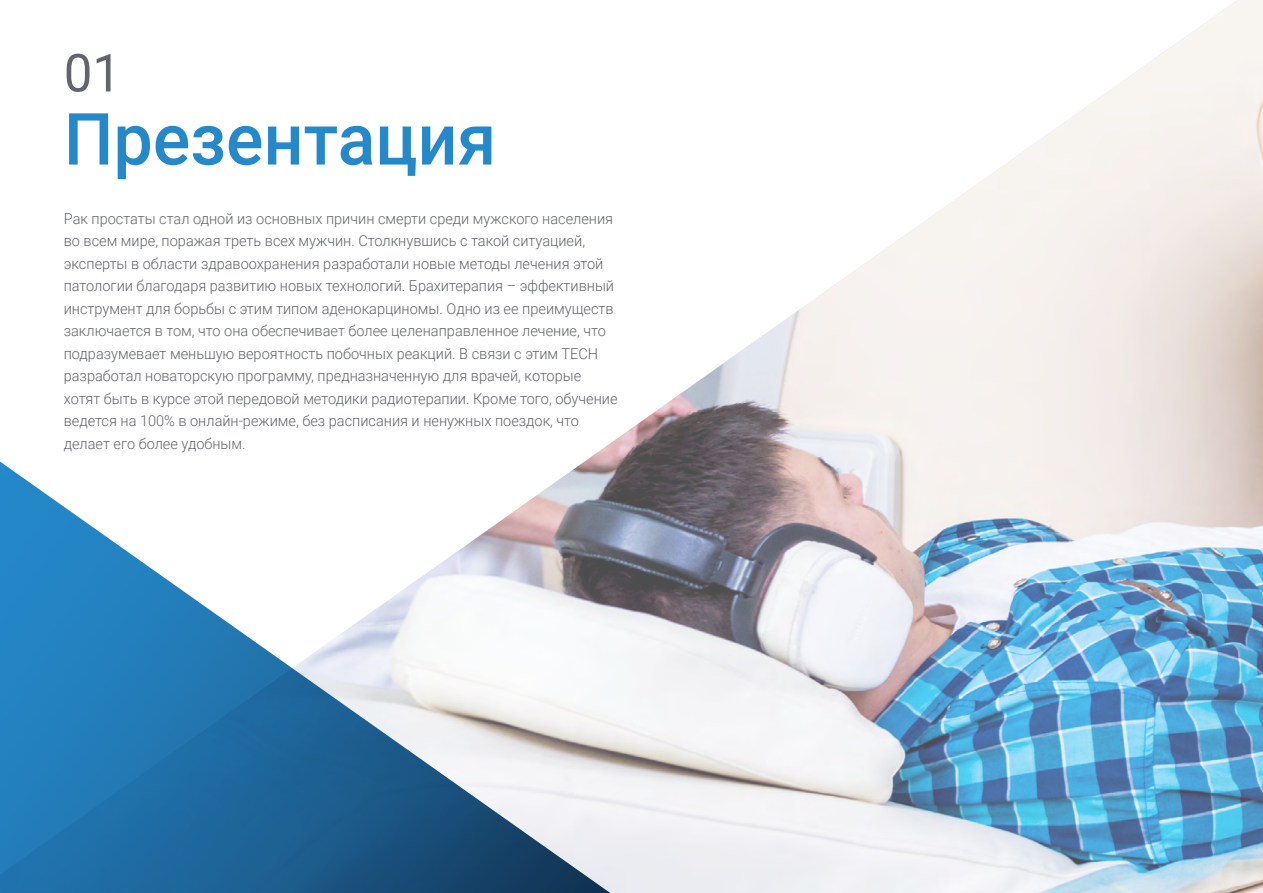
<style>
.page{position:relative;width:1263px;height:893px;background:#fff}
.page>*{position:absolute;margin:0;border:0;box-sizing:border-box;transform-origin:0 0}
.t1{font:500 72px "Roboto";color:#2488c9}
.t2{font:52.5px "Roboto";color:#61646a}
.t3{font:300 15px/22.5px "Roboto";color:#61646a}
</style>
<div class="page">
<img style="left:607px;top:0;width:656px;height:893px">
<svg style="left:0;top:446px;width:640px;height:447px"></svg>
<h2 class="t2" style="left:64px;top:36px;width:59px">01</h2>
<h1 class="t1" style="left:64px;top:89px;width:434px">Презентация</h1>
<p class="t3" style="left:64px;top:207px;width:555px">Рак простаты стал одной из основных причин смерти среди мужского населения во всем мире, поражая треть всех мужчин. Столкнувшись с такой ситуацией, эксперты в области здравоохранения разработали новые методы лечения этой патологии благодаря развитию новых технологий. Брахитерапия – эффективный инструмент для борьбы с этим типом аденокарциномы. Одно из ее преимуществ заключается в том, что она обеспечивает более целенаправленное лечение, что подразумевает меньшую вероятность побочных реакций. В связи с этим TECH разработал новаторскую программу, предназначенную для врачей, которые хотят быть в курсе этой передовой методики радиотерапии. Кроме того, обучение ведется на 100% в онлайн-режиме, без расписания и ненужных поездок, что делает его более удобным.</p>
</div>
